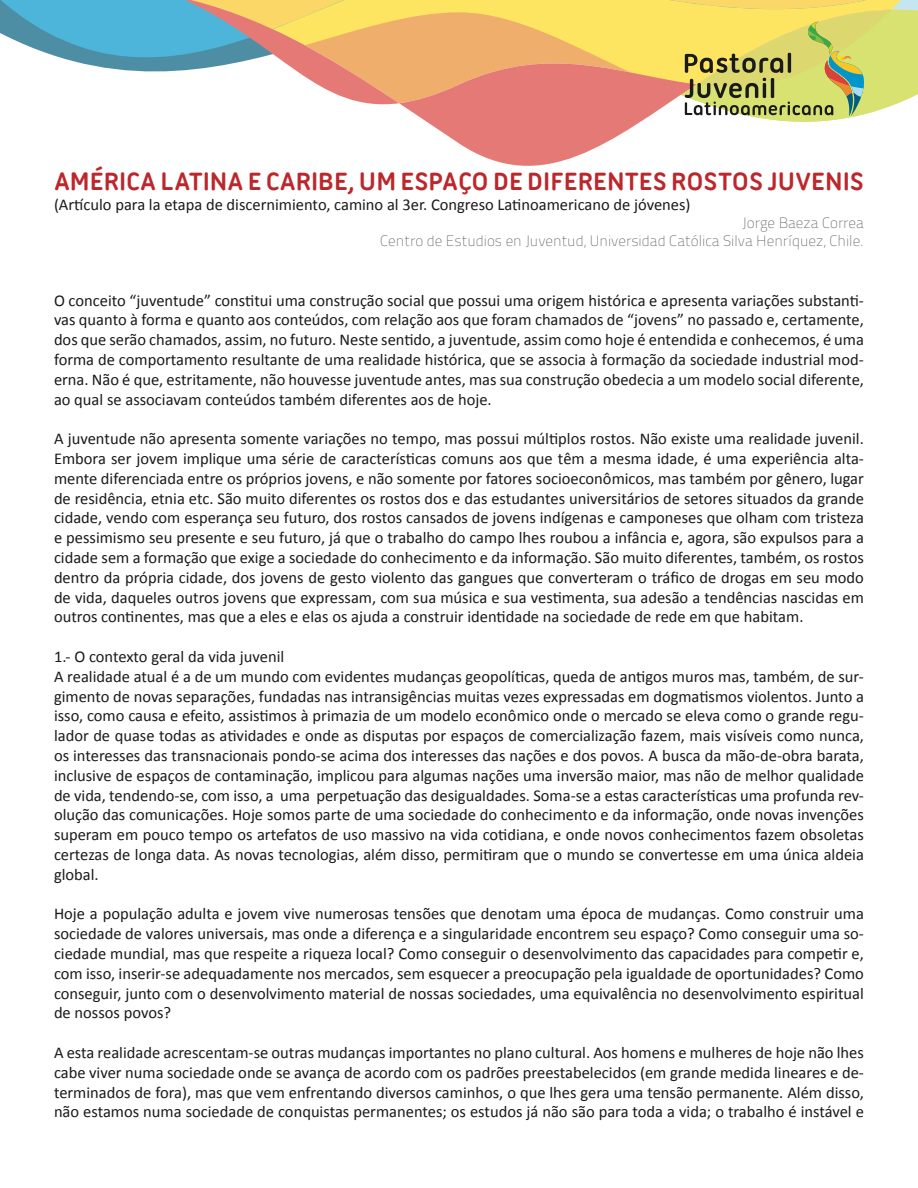
<style>
.page{position:relative;width:918px;height:1188px;background:#fff}
.page>*{position:absolute;margin:0;border:0;box-sizing:border-box;transform-origin:0 0}
.t1{font:700 27px "Ubuntu Titling";color:#bc272c}
.t2{font:16.5px/19.8px "Calibri";color:#1a1a1a;text-align:justify}
.t3{font:700 15px/18px "Titillium Text 14 L";color:#626464;text-align:right}
</style>
<div class="page">
<svg style="left:0;top:0;width:918px;height:166px"></svg>
<h1 class="t1" style="left:54px;top:166px;width:812px">AMÉRICA LATINA E CARIBE, UM ESPAÇO DE DIFERENTES ROSTOS JUVENIS</h1>
<p class="t2" style="left:54px;top:194px;width:638px">(Artículo para la etapa de discernimiento, camino al 3er. Congreso Latinoamericano de jóvenes)</p>
<p class="t3" style="left:380px;top:214px;width:485px">Jorge Baeza Correa<br>Centro de Estudios en Juventud, Universidad Católica Silva Henríquez, Chile.</p>
<p class="t2" style="left:54px;top:289px;width:812px">O conceito “juventude” constitui uma construção social que possui uma origem histórica e apresenta variações substanti&shy;vas quanto à forma e quanto aos conteúdos, com relação aos que foram chamados de “jovens” no passado e, certamente, dos que serão chamados, assim, no futuro. Neste sentido, a juventude, assim como hoje é entendida e conhecemos, é uma forma de comportamento resultante de uma realidade histórica, que se associa à formação da sociedade industrial mod&shy;erna. Não é que, estritamente, não houvesse juventude antes, mas sua construção obedecia a um modelo social diferente, ao qual se associavam conteúdos também diferentes aos de hoje.</p>
<p class="t2" style="left:54px;top:428px;width:811px">A juventude não apresenta somente variações no tempo, mas possui múltiplos rostos. Não existe uma realidade juvenil.<br>Embora ser jovem implique uma série de características comuns aos que têm a mesma idade, é uma experiência alta&shy;mente diferenciada entre os próprios jovens, e não somente por fatores socioeconômicos, mas também por gênero, lugar de residência, etnia etc. São muito diferentes os rostos dos e das estudantes universitários de setores situados da grande cidade, vendo com esperança seu futuro, dos rostos cansados de jovens indígenas e camponeses que olham com tristeza e pessimismo seu presente e seu futuro, já que o trabalho do campo lhes roubou a infância e, agora, são expulsos para a cidade sem a formação que exige a sociedade do conhecimento e da informação. São muito diferentes, também, os rostos dentro da própria cidade, dos jovens de gesto violento das gangues que converteram o tráfico de drogas em seu modo de vida, daqueles outros jovens que expressam, com sua música e sua vestimenta, sua adesão a tendências nascidas em outros continentes, mas que a eles e elas os ajuda a construir identidade na sociedade de rede em que habitam.</p>
<p class="t2" style="left:54px;top:646px;width:812px;text-align:left">1.- O contexto geral da vida juvenil<br>A realidade atual é a de um mundo com evidentes mudanças geopolíticas, queda de antigos muros mas, também, de sur&shy;gimento de novas separações, fundadas nas intransigências muitas vezes expressadas em dogmatismos violentos. Junto a isso, como causa e efeito, assistimos à primazia de um modelo econômico onde o mercado se eleva como o grande regu&shy;lador de quase todas as atividades e onde as disputas por espaços de comercialização fazem, mais visíveis como nunca, os interesses das transnacionais pondo-se acima dos interesses das nações e dos povos. A busca da mão-de-obra barata, inclusive de espaços de contaminação, implicou para algumas nações uma inversão maior, mas não de melhor qualidade de vida, tendendo-se, com isso, a uma perpetuação das desigualdades. Soma-se a estas características uma profunda rev&shy;olução das comunicações. Hoje somos parte de uma sociedade do conhecimento e da informação, onde novas invenções superam em pouco tempo os artefatos de uso massivo na vida cotidiana, e onde novos conhecimentos fazem obsoletas certezas de longa data. As novas tecnologias, além disso, permitiram que o mundo se convertesse em uma única aldeia global.</p>
<p class="t2" style="left:54px;top:903px;width:811px">Hoje a população adulta e jovem vive numerosas tensões que denotam uma época de mudanças. Como construir uma sociedade de valores universais, mas onde a diferença e a singularidade encontrem seu espaço? Como conseguir uma so&shy;ciedade mundial, mas que respeite a riqueza local? Como conseguir o desenvolvimento das capacidades para competir e, com isso, inserir-se adequadamente nos mercados, sem esquecer a preocupação pela igualdade de oportunidades? Como conseguir, junto com o desenvolvimento material de nossas sociedades, uma equivalência no desenvolvimento espiritual de nossos povos?</p>
<p class="t2" style="left:54px;top:1042px;width:811px">A esta realidade acrescentam-se outras mudanças importantes no plano cultural. Aos homens e mulheres de hoje não lhes cabe viver numa sociedade onde se avança de acordo com os padrões preestabelecidos (em grande medida lineares e de&shy;terminados de fora), mas que vem enfrentando diversos caminhos, o que lhes gera uma tensão permanente. Além disso, não estamos numa sociedade de conquistas permanentes; os estudos já não são para toda a vida; o trabalho é instável e</p>
</div>
